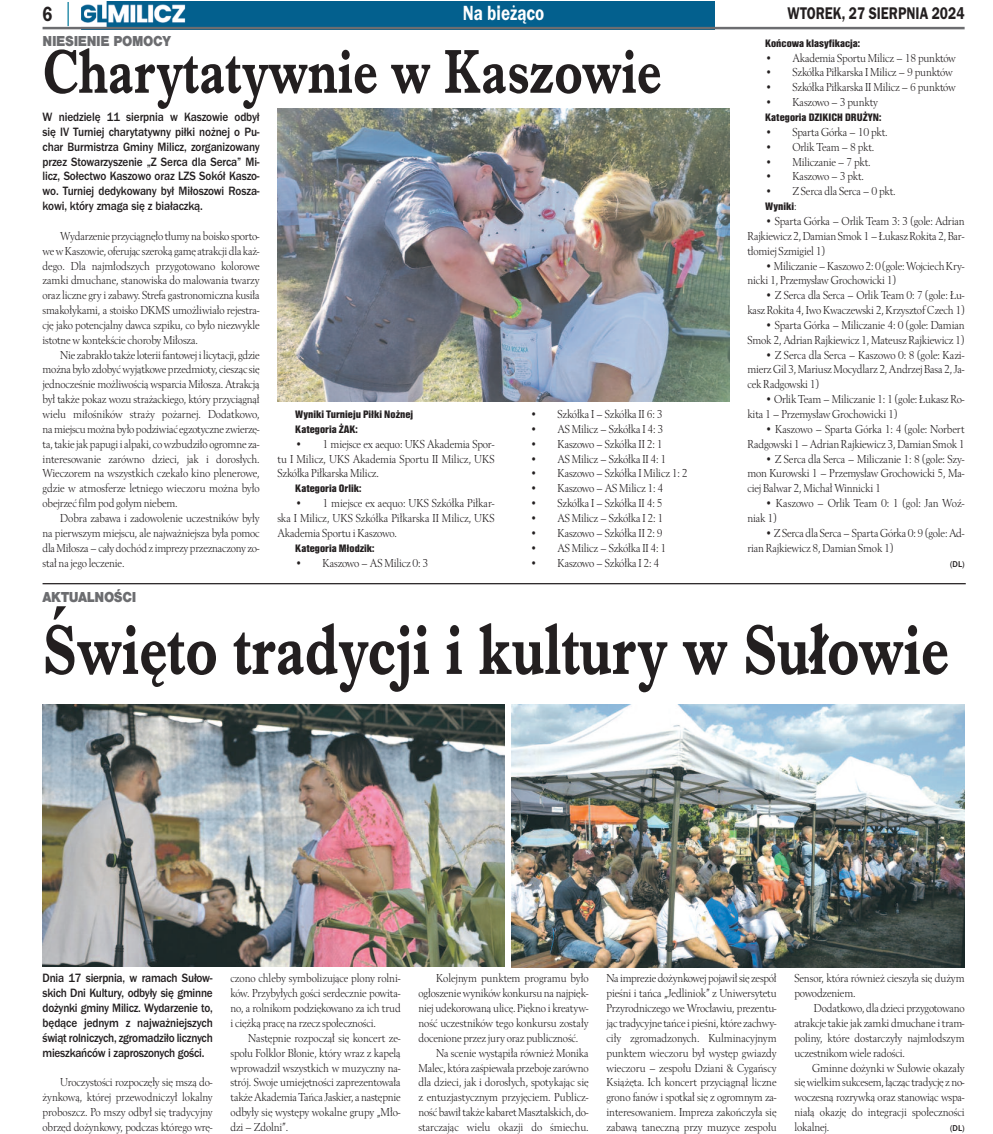
<style>
.page{position:relative;width:993px;height:1134px;background:#fff}
.page>*{position:absolute;margin:0;border:0;box-sizing:border-box;transform-origin:0 0}
.t1{font:700 72.5px "Imprint URWTCE";color:#231f20;scale:.8 1}
.t2{font:700 63.75px "Imprint URWTCE";color:#231f20;scale:.8 1}
.t3{font:21.25px "Franklin Got URWTCE Dem";color:#fff;scale:.8 1}
.t4{font:21.25px "Franklin Got URWTCE Dem";color:#231f20;scale:.8 1}
.t5{font:17.5px "Franklin Got URWTCE Dem";color:#231f20;scale:.8 1}
.t6{font:900 15px "Nimbus San TCE";letter-spacing:-.025em;color:#6c6d70;scale:.9 1}
.t7{font:500 12.5px/14.9px "Franklin Got URWTCE";letter-spacing:-.02em;color:#231f20;text-align:justify;scale:.9 1}
.t8{font:12px/14.9px "Berling TCE";letter-spacing:-.015em;color:#231f20;text-align:justify;scale:.9 1}
.t9{font:11.25px/14.9px "Nimbus San TCE Bla Con";color:#231f20}
.t10{font:500 8.75px "Franklin Got URWTCE";color:#231f20;scale:.95 1}
.s1{font-family:"Berling TCE";font-size:12px}
</style>
<div class="page">
<img style="left:82px;top:2px;width:632px;height:25px">
<hr style="left:43px;top:27px;width:921px;height:2px;background:#6c6d70">
<hr style="left:67px;top:2px;width:2px;height:24px;background:#0a7c9d">
<img style="left:278px;top:109px;width:451px;height:292px">
<img style="left:43px;top:704px;width:461px;height:262px">
<img style="left:511px;top:704px;width:453px;height:263px">
<hr style="left:43px;top:583px;width:922px;height:1px;background:#231f20">
<h3 class="t4" style="left:43px;top:1px;width:14px">6</h3>
<h3 class="t3" style="left:462px;top:0;width:103px">Na bieżąco</h3>
<h3 class="t5" style="left:787px;top:3px;width:223px">WTOREK, 27 SIERPNIA 2024</h3>
<p class="t6" style="left:43px;top:33px;width:144px">NIESIENIE POMOCY</p>
<h2 class="t2" style="left:43px;top:33px;width:774px">Charytatywnie w Kaszowie</h2>
<p class="t7" style="left:43px;top:109px;width:243px">W niedzielę 11 sierpnia w Kaszowie odbył się IV Turniej charytatywny piłki nożnej o Pu&shy;char Burmistrza Gminy Milicz, zorganizowany przez Stowarzyszenie „Z Serca dla Serca” Mi&shy;licz, Sołectwo Kaszowo oraz LZS Sokół Kaszo&shy;wo. Turniej dedykowany był Miłoszowi Rosza&shy;kowi, który zmaga się z białaczką.</p>
<p class="t8" style="left:43px;top:228px;width:243px;text-indent:18px">Wydarzenie przyciągnęło tłumyna boisko sporto&shy;wewKaszowie, oferując szeroką gamę atrakcji dla każ&shy;dego. Dla najmłodszych przygotowano kolorowe zamki dmuchane, stanowiska do malowania twarzy oraz liczne gry i zabawy. Strefa gastronomiczna kusiła smakołykami, a stoisko DKMS umożliwiało rejestra&shy;cję jako potencjalny dawca szpiku, co było niezwykle istotne w kontekście choroby Miłosza.</p>
<p class="t8" style="left:43px;top:347px;width:243px;text-indent:18px">Nie zabrakło także loteriifantowejilicytacji, gdzie można było zdobyćwyjątkowe przedmioty, ciesząc się jednocześnie możliwością wsparcia Miłosza. Atrakcją był także pokaz wozu strażackiego, który przyciągnął wielu miłośników straży pożarnej. Dodatkowo, namiejscumożna było podziwiać egzotyczne zwierzę&shy;ta,takie jak papugi i alpaki, cowzbudziło ogromne za&shy;interesowanie zarówno dzieci, jak i dorosłych.<br>Wieczorem na wszystkich czekało kino plenerowe, gdzie w atmosferze letniego wieczoru można było obejrzeć film pod gołym niebem.</p>
<p class="t8" style="left:43px;top:510px;width:243px;text-indent:18px">Dobra zabawa i zadowolenie uczestników były na pierwszym miejscu, ale najważniejsza była pomoc dlaMiłosza–całydochód z imprezy przeznaczony zo&shy;stał na jego leczenie.</p>
<p class="t9" style="left:295px;top:407px;width:119px">Wyniki Turnieju Piłki Nożnej<br>Kategoria ŻAK:</p>
<p class="t8" style="left:277px;top:436px;width:243px;text-indent:18px">• 1 miejsce ex aequo: UKS Akademia Spor&shy;tu I Milicz, UKS Akademia Sportu II Milicz, UKS Szkółka Piłkarska Milicz.</p>
<p class="t9" style="left:295px;top:481px;width:68px">Kategoria Orlik:</p>
<p class="t8" style="left:277px;top:496px;width:243px;text-indent:18px">• 1 miejsce ex aequo: UKS Szkółka Piłkar&shy;ska I Milicz, UKS Szkółka Piłkarska II Milicz, UKS Akademia Sportu i Kaszowo.</p>
<p class="t9" style="left:295px;top:540px;width:81px">Kategoria Młodzik:</p>
<p class="t8" style="left:295px;top:555px;width:149px">• Kaszowo – AS Milicz 0: 3</p>
<p class="t8" style="left:530px;top:406px;width:148px">• Szkółka I – Szkółka II 6: 3</p>
<p class="t8" style="left:530px;top:421px;width:149px">• AS Milicz – Szkółka I 4: 3</p>
<p class="t8" style="left:530px;top:436px;width:148px">• Kaszowo – Szkółka II 2: 1</p>
<p class="t8" style="left:530px;top:451px;width:153px">• AS Milicz – Szkółka II 4: 1</p>
<p class="t8" style="left:530px;top:466px;width:176px">• Kaszowo – Szkółka I Milicz 1: 2</p>
<p class="t8" style="left:530px;top:481px;width:149px">• Kaszowo – AS Milicz 1: 4</p>
<p class="t8" style="left:530px;top:496px;width:148px">• Szkółka I – Szkółka II 4: 5</p>
<p class="t8" style="left:530px;top:510px;width:149px">• AS Milicz – Szkółka I 2: 1</p>
<p class="t8" style="left:530px;top:525px;width:148px">• Kaszowo – Szkółka II 2: 9</p>
<p class="t8" style="left:530px;top:540px;width:153px">• AS Milicz – Szkółka II 4: 1</p>
<p class="t8" style="left:530px;top:555px;width:145px">• Kaszowo – Szkółka I 2: 4</p>
<p class="t9" style="left:764px;top:35px;width:96px">Końcowa klasyfikacja:</p>
<p class="t8" style="left:764px;top:50px;width:213px">• Akademia Sportu Milicz – 18 punktów</p>
<p class="t8" style="left:764px;top:65px;width:210px">• Szkółka Piłkarska I Milicz – 9 punktów</p>
<p class="t8" style="left:764px;top:80px;width:213px">• Szkółka Piłkarska II Milicz – 6 punktów</p>
<p class="t8" style="left:764px;top:95px;width:127px">• Kaszowo – 3 punkty</p>
<p class="t9" style="left:764px;top:110px;width:118px">Kategoria DZIKICH DRUŻYN:</p>
<p class="t8" style="left:764px;top:124px;width:138px">• Sparta Górka – 10 pkt.</p>
<p class="t8" style="left:764px;top:139px;width:123px">• Orlik Team – 8 pkt.</p>
<p class="t8" style="left:764px;top:154px;width:119px">• Miliczanie – 7 pkt.</p>
<p class="t8" style="left:764px;top:169px;width:111px">• Kaszowo – 3 pkt.</p>
<p class="t8" style="left:764px;top:184px;width:146px">• Z Serca dla Serca – 0 pkt.</p>
<p class="t9" style="left:764px;top:199px;width:33px">Wyniki<span class="s1">:</span></p>
<p class="t8" style="left:747px;top:213px;width:243px;text-indent:18px">• Sparta Górka – Orlik Team 3: 3 (gole: Adrian Rajkiewicz2,DamianSmok1–ŁukaszRokita2,Bar&shy;tłomiej Szmigiel 1)</p>
<p class="t8" style="left:747px;top:258px;width:242px;text-indent:18px">•Miliczanie–Kaszowo 2: 0 (gole:WojciechKry&shy;nicki 1, Przemysław Grochowicki 1)</p>
<p class="t8" style="left:747px;top:288px;width:243px;text-align:right">• Z Serca dla Serca – Orlik Team 0: 7 (gole: Łu&shy;kasz Rokita 4, Iwo Kwaczewski 2, Krzysztof Czech 1)</p>
<p class="t8" style="left:747px;top:317px;width:243px;text-align:right">• Sparta Górka – Miliczanie 4: 0 (gole: Damian<br>Smok 2, Adrian Rajkiewicz 1, Mateusz Rajkiewicz 1)</p>
<p class="t8" style="left:747px;top:347px;width:242px;text-indent:18px">• Z Serca dla Serca – Kaszowo 0: 8 (gole: Kazi&shy;mierzGil 3,MariuszMocydlarz 2,AndrzejBasa 2,Ja&shy;cek Radgowski 1)</p>
<p class="t8" style="left:747px;top:392px;width:242px;text-indent:18px">• Orlik Team – Miliczanie 1: 1 (gole: Łukasz Ro&shy;kita 1 – Przemysław Grochowicki 1)</p>
<p class="t8" style="left:747px;top:421px;width:243px;text-align:right">• Kaszowo – Sparta Górka 1: 4 (gole: Norbert<br>Radgowski 1 – Adrian Rajkiewicz 3, Damian Smok 1</p>
<p class="t8" style="left:747px;top:451px;width:242px;text-indent:18px">• Z Serca dla Serca – Miliczanie 1: 8 (gole: Szy&shy;mon Kurowski 1 – Przemysław Grochowicki 5, Ma&shy;ciej Balwar 2, Michał Winnicki 1</p>
<p class="t8" style="left:747px;top:496px;width:242px;text-indent:18px">• Kaszowo – Orlik Team 0: 1 (gol: Jan Woź&shy;niak 1)</p>
<p class="t8" style="left:747px;top:525px;width:242px;text-indent:18px">• Z Serca dla Serca – Sparta Górka 0: 9 (gole: Ad&shy;rian Rajkiewicz 8, Damian Smok 1)</p>
<p class="t10" style="left:949px;top:558px;width:17px">(DL)</p>
<p class="t6" style="left:43px;top:588px;width:106px">AKTUALNOŚCI</p>
<h1 class="t1" style="left:43px;top:606px;width:1133px">Święto tradycji i kultury w Sułowie</h1>
<p class="t7" style="left:43px;top:971px;width:190px">Dnia 17 sierpnia, w ramach Sułow&shy;skich Dni Kultury, odbyły się gminne dożynki gminy Milicz. Wydarzenie to, będące jednym z najważniejszych świąt rolniczych, zgromadziło licznych mieszkańców i zaproszonych gości.</p>
<p class="t8" style="left:43px;top:1075px;width:190px;text-indent:18px">Uroczystości rozpoczęły się mszą do&shy;żynkową, której przewodniczył lokalny proboszcz. Po mszy odbył się tradycyjny obrzęd dożynkowy, podczas którego wrę-</p>
<p class="t8" style="left:230px;top:971px;width:190px">czono chleby symbolizujące plony rolni&shy;ków. Przybyłych gości serdecznie powita&shy;no, a rolnikom podziękowano za ich trud i ciężką pracę na rzecz społeczności.</p>
<p class="t8" style="left:230px;top:1030px;width:191px;text-indent:18px">Następnie rozpoczął się koncert ze&shy;społu Folklor Błonie, który wraz z kapelą wprowadził wszystkich w muzyczny na&shy;strój. Swoje umiejętności zaprezentowała takżeAkademiaTańca Jaskier, a następnie odbyły się występy wokalne grupy „Mło&shy;dzi – Zdolni”.</p>
<p class="t8" style="left:436px;top:971px;width:171px">Kolejnym punktem programu było</p>
<p class="t8" style="left:418px;top:986px;width:190px">ogłoszenie wyników konkursu na najpięk-</p>
<p class="t8" style="left:418px;top:1000px;width:190px">niej udekorowaną ulicę. Piękno i kreatyw-</p>
<p class="t8" style="left:418px;top:1015px;width:190px">ność uczestników tego konkursu zostały</p>
<p class="t8" style="left:418px;top:1030px;width:179px">docenione przez jury oraz publiczność.</p>
<p class="t8" style="left:436px;top:1045px;width:171px">Na scenie wystąpiła również Monika</p>
<p class="t8" style="left:418px;top:1060px;width:190px">Malec, która zaśpiewała przeboje zarówno</p>
<p class="t8" style="left:418px;top:1075px;width:190px">dla dzieci, jak i dorosłych, spotykając się</p>
<p class="t8" style="left:418px;top:1090px;width:190px">z entuzjastycznym przyjęciem. Publicz-</p>
<p class="t8" style="left:418px;top:1104px;width:190px">ność bawiłtakże kabaretMasztalskich, do-</p>
<p class="t8" style="left:418px;top:1119px;width:190px">starczając wielu okazji do śmiechu.</p>
<p class="t8" style="left:606px;top:971px;width:190px">Na imprezie dożynkowej pojawiłsię zespół pieśni i tańca „Jedliniok” z Uniwersytetu Przyrodniczego we Wrocławiu, prezentu&shy;jąc tradycyjne tańce i pieśni, które zachwy&shy;ciły zgromadzonych. Kulminacyjnym punktem wieczoru był występ gwiazdy wieczoru – zespołu Dziani &amp; Cygańscy Książęta. Ich koncert przyciągnął liczne grono fanów i spotkał się z ogromnym za&shy;interesowaniem. Impreza zakończyła się zabawą taneczną przy muzyce zespołu</p>
<p class="t8" style="left:794px;top:971px;width:190px">Sensor, która również cieszyła się dużym powodzeniem.</p>
<p class="t8" style="left:794px;top:1000px;width:190px;text-indent:19px">Dodatkowo, dla dzieci przygotowano atrakcje takie jak zamki dmuchane i tram&shy;poliny, które dostarczyły najmłodszym uczestnikom wiele radości.</p>
<p class="t8" style="left:794px;top:1060px;width:190px;text-indent:18px">Gminne dożynki w Sułowie okazały sięwielkimsukcesem, łącząc tradycję zno&shy;woczesną rozrywką oraz stanowiąc wspa&shy;niałą okazję do integracji społeczności lokalnej.</p>
<p class="t10" style="left:949px;top:1123px;width:17px">(DL)</p>
</div>
